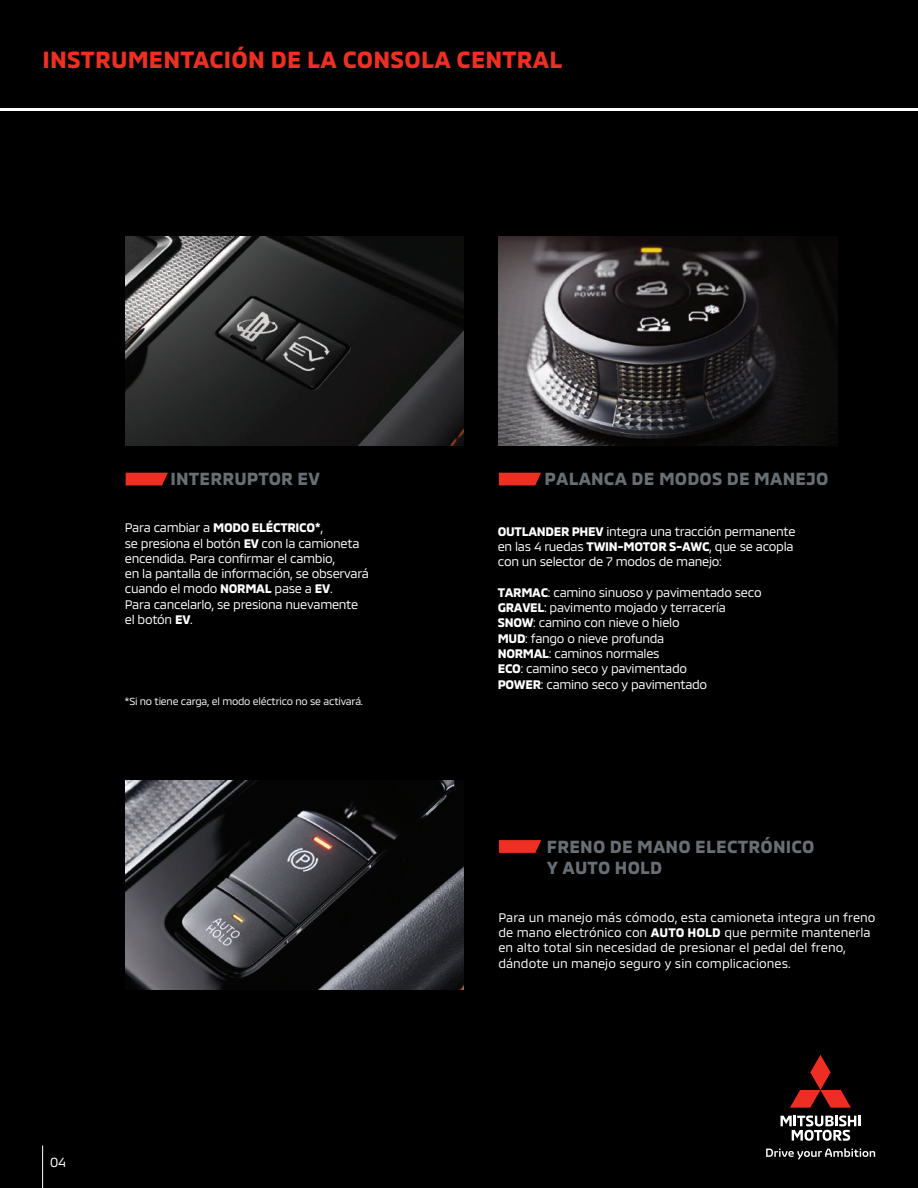
<style>
.page{position:relative;width:918px;height:1188px;background:#fff}
.page>*{position:absolute;margin:0;border:0;box-sizing:border-box;transform-origin:0 0}
.t1{font:700 24px "MMC";letter-spacing:.01em;color:#ee2f24}
.t2{font:700 18px/21.6px "MMC";letter-spacing:.01em;color:#686e72}
.t3{font:13.5px "MMC";color:#fff}
.t4{font:12.75px/15.3px "MMC";letter-spacing:-.025em;color:#fff}
.t5{font:12.75px/15.3px "MMC";color:#fff}
.t6{font:10.5px "MMC";letter-spacing:-.025em;color:#fff}
.s1{font-weight:700}
</style>
<div class="page">
<div style="left:0;top:112px;width:918px;height:1076px;background:#000001"></div>
<div style="left:0;top:0;width:918px;height:108px;background:#000001"></div>
<svg style="left:781px;top:1116px;width:80px;height:25px"></svg>
<svg style="left:790px;top:1055px;width:61px;height:53px"></svg>
<svg style="left:766px;top:1148px;width:109px;height:12px"></svg>
<hr style="left:42px;top:1146px;width:1px;height:42px;background:#fff">
<svg style="left:126px;top:473px;width:42px;height:12px"></svg>
<svg style="left:499px;top:473px;width:42px;height:12px"></svg>
<svg style="left:499px;top:840px;width:42px;height:13px"></svg>
<img style="left:126px;top:237px;width:338px;height:209px">
<img style="left:499px;top:237px;width:338px;height:209px">
<img style="left:126px;top:781px;width:338px;height:209px">
<h1 class="t1" style="left:43px;top:41px;width:522px">INSTRUMENTACIÓN DE LA CONSOLA CENTRAL</h1>
<h2 class="t2" style="left:170px;top:466px;width:151px">INTERRUPTOR EV</h2>
<p class="t4" style="left:125px;top:519px;width:246px">Para cambiar a <span class="s1">MODO ELÉCTRICO*</span>,<br>se presiona el botón <span class="s1">EV</span> con la camioneta encendida. Para confirmar el cambio,<br>en la pantalla de información, se observará cuando el modo <span class="s1">NORMAL</span> pase a <span class="s1">EV</span>.<br>Para cancelarlo, se presiona nuevamente el botón <span class="s1">EV</span>.</p>
<p class="t6" style="left:124px;top:693px;width:240px">*Si no tiene carga, el modo eléctrico no se activará.</p>
<p class="t3" style="left:50px;top:1151px;width:17px">04</p>
<h2 class="t2" style="left:545px;top:466px;width:285px">PALANCA DE MODOS DE MANEJO</h2>
<p class="t4" style="left:498px;top:522px;width:299px"><span class="s1">OUTLANDER PHEV</span> integra una tracción permanente en las 4 ruedas <span class="s1">TWIN-MOTOR S-AWC</span>, que se acopla con un selector de 7 modos de manejo:</p>
<p class="t4" style="left:498px;top:583px;width:265px"><span class="s1">TARMAC</span>: camino sinuoso y pavimentado seco<br><span class="s1">GRAVEL</span>: pavimento mojado y terracería<br><span class="s1">SNOW</span>: camino con nieve o hielo<br><span class="s1">MUD</span>: fango o nieve profunda<br><span class="s1">NORMAL</span>: caminos normales<br><span class="s1">ECO</span>: camino seco y pavimentado<br><span class="s1">POWER</span>: camino seco y pavimentado</p>
<h2 class="t2" style="left:547px;top:833px;width:269px">FRENO DE MANO ELECTRÓNICO<br>Y AUTO HOLD</h2>
<p class="t5" style="left:498px;top:908px;width:379px">Para un manejo más cómodo, esta camioneta integra un freno de mano electrónico con <span class="s1">AUTO HOLD</span> que permite mantenerla en alto total sin necesidad de presionar el pedal del freno, dándote un manejo seguro y sin complicaciones.</p>
</div>
